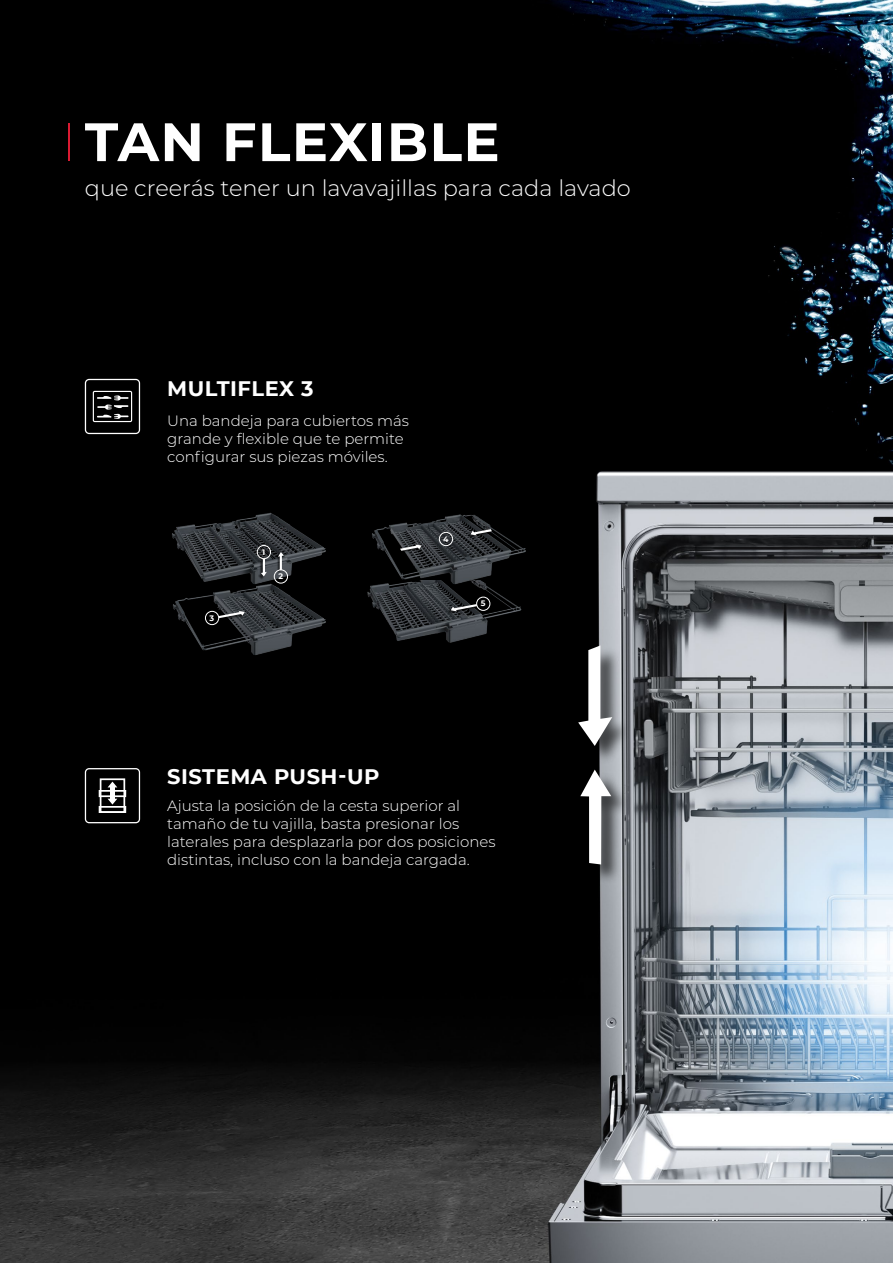
<style>
.page{position:relative;width:893px;height:1263px;background:#fff}
.page>*{position:absolute;margin:0;border:0;box-sizing:border-box;transform-origin:0 0}
.t1{font:700 54px "Montserrat";letter-spacing:.025em;color:#fff}
.t2{font:300 22.5px "Montserrat";color:#fff}
.t3{font:700 21px "Montserrat";letter-spacing:.025em;color:#fff}
.t4{font:300 15px/18px "Montserrat";color:#fff}
.t5{font:700 7.95px "Montserrat";color:#fff}
</style>
<div class="page">
<img style="left:0;top:0;width:893px;height:1263px">
<div style="left:580px;top:647px;width:52px;height:118px;background:#000;opacity:.65"></div>
<svg style="left:578px;top:645px;width:34px;height:101px"></svg>
<div style="left:582px;top:771px;width:49px;height:114px;background:#000;opacity:.65"></div>
<svg style="left:580px;top:770px;width:31px;height:94px"></svg>
<img style="left:367px;top:596px;width:164px;height:72px">
<img style="left:367px;top:509px;width:164px;height:87px">
<img style="left:168px;top:596px;width:163px;height:72px">
<img style="left:167px;top:509px;width:164px;height:87px">
<div style="left:258px;top:559px;width:8px;height:21px;background:#000;opacity:.65"></div>
<svg style="left:261px;top:559px;width:6px;height:17px"></svg>
<div style="left:215px;top:611px;width:29px;height:10px;background:#000;opacity:.65"></div>
<svg style="left:218px;top:611px;width:27px;height:7px"></svg>
<div style="left:397px;top:545px;width:24px;height:9px;background:#000;opacity:.65"></div>
<svg style="left:400px;top:544px;width:21px;height:7px"></svg>
<div style="left:467px;top:530px;width:24px;height:8px;background:#000;opacity:.65"></div>
<svg style="left:470px;top:529px;width:22px;height:6px"></svg>
<div style="left:447px;top:605px;width:30px;height:10px;background:#000;opacity:.65"></div>
<svg style="left:451px;top:604px;width:26px;height:7px"></svg>
<div style="left:275px;top:552px;width:8px;height:21px;background:#000;opacity:.65"></div>
<svg style="left:278px;top:552px;width:6px;height:17px"></svg>
<div style="left:257px;top:545px;width:14px;height:14px;border:1px solid #fff;border-radius:50%"></div>
<div style="left:274px;top:569px;width:14px;height:14px;border:1px solid #fff;border-radius:50%"></div>
<div style="left:205px;top:611px;width:14px;height:14px;border:1px solid #fff;border-radius:50%"></div>
<div style="left:439px;top:532px;width:14px;height:14px;border:1px solid #fff;border-radius:50%"></div>
<div style="left:476px;top:597px;width:14px;height:14px;border:1px solid #fff;border-radius:50%"></div>
<svg style="left:85px;top:379px;width:55px;height:55px;background:#313131"></svg>
<svg style="left:85px;top:768px;width:55px;height:55px;background:#2d2d2d"></svg>
<div style="left:100px;top:778px;width:25px;height:35px;border:2px solid #fff"></div>
<hr style="left:68px;top:123px;width:2px;height:38px;background:#da1a32">
<h1 class="t1" style="left:85px;top:103px;width:416px">TAN FLEXIBLE</h1>
<h2 class="t2" style="left:85px;top:173px;width:548px">que creerás tener un lavavajillas para cada lavado</h2>
<h3 class="t3" style="left:167px;top:373px;width:148px">MULTIFLEX 3</h3>
<p class="t4" style="left:167px;top:411px;width:243px">Una bandeja para cubiertos más grande y flexible que te permite configurar sus piezas móviles.</p>
<p class="t5" style="left:210px;top:612px;width:6px">3</p>
<p class="t5" style="left:262px;top:546px;width:5px">1</p>
<p class="t5" style="left:278px;top:571px;width:6px">2</p>
<p class="t5" style="left:443px;top:533px;width:7px">4</p>
<p class="t5" style="left:481px;top:598px;width:6px">5</p>
<h3 class="t3" style="left:167px;top:761px;width:214px">SISTEMA PUSH-UP</h3>
<p class="t4" style="left:167px;top:796px;width:330px">Ajusta la posición de la cesta superior al tamaño de tu vajilla, basta presionar los laterales para desplazarla por dos posiciones distintas, incluso con la bandeja cargada.</p>
</div>
